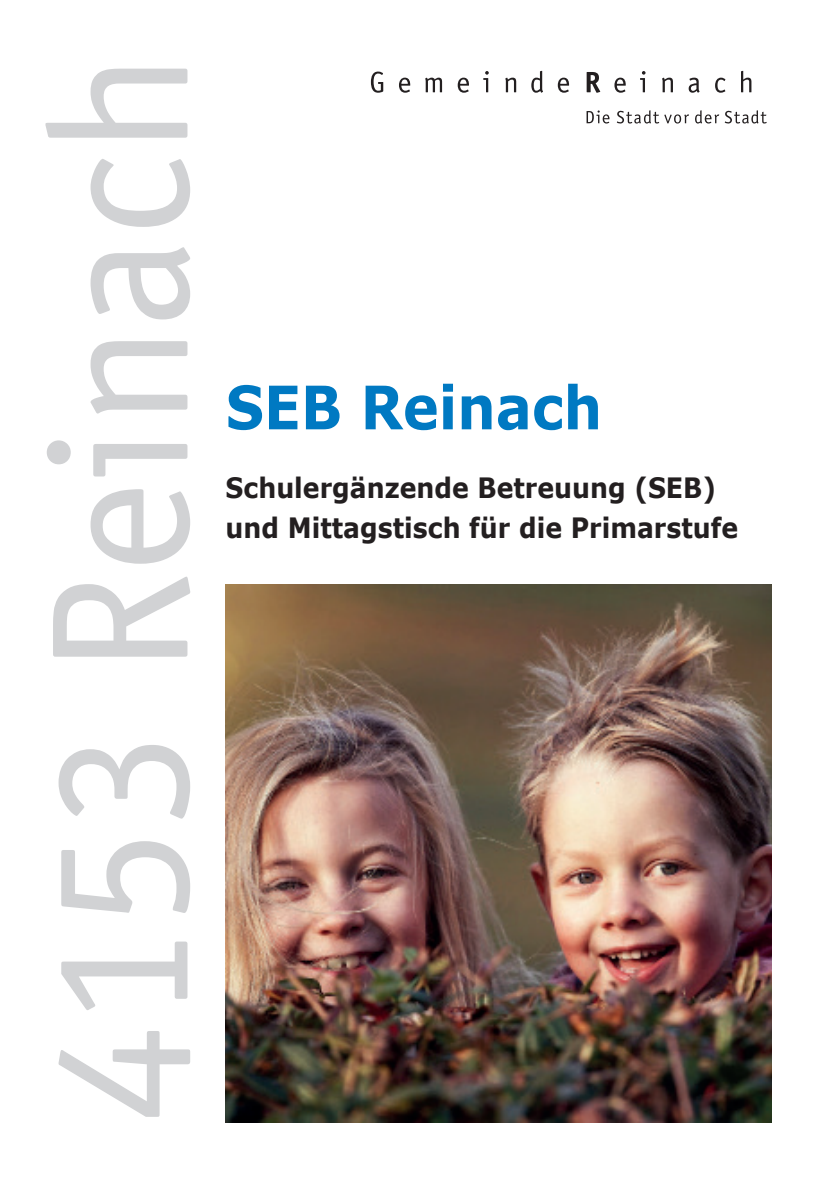
<style>
.page{position:relative;width:840px;height:1191px;background:#fff}
.page>*{position:absolute;margin:0;border:0;box-sizing:border-box;transform-origin:0 0}
.t1{font:196px "Officina Sans LT";color:#d1d2d4}
.t2{font:700 60px "Verdana";color:#0079c2;scale:.9 1}
.t3{font:700 28px/40px "Verdana";color:#231f20;scale:.9 1}
</style>
<div class="page">
<svg style="left:586px;top:110px;width:23px;height:13px"></svg>
<svg style="left:616px;top:110px;width:42px;height:13px"></svg>
<svg style="left:664px;top:114px;width:24px;height:9px"></svg>
<svg style="left:695px;top:110px;width:23px;height:13px"></svg>
<svg style="left:724px;top:110px;width:42px;height:13px"></svg>
<svg style="left:371px;top:72px;width:12px;height:21px"></svg>
<svg style="left:399px;top:78px;width:11px;height:15px"></svg>
<svg style="left:425px;top:78px;width:17px;height:14px"></svg>
<svg style="left:457px;top:78px;width:11px;height:15px"></svg>
<svg style="left:483px;top:71px;width:5px;height:21px"></svg>
<svg style="left:505px;top:78px;width:11px;height:14px"></svg>
<svg style="left:531px;top:71px;width:11px;height:22px"></svg>
<svg style="left:557px;top:78px;width:11px;height:15px"></svg>
<svg style="left:586px;top:72px;width:14px;height:21px"></svg>
<svg style="left:614px;top:78px;width:11px;height:15px"></svg>
<svg style="left:640px;top:71px;width:5px;height:21px"></svg>
<svg style="left:662px;top:78px;width:10px;height:14px"></svg>
<svg style="left:688px;top:78px;width:11px;height:15px"></svg>
<svg style="left:715px;top:78px;width:10px;height:15px"></svg>
<svg style="left:741px;top:71px;width:10px;height:21px"></svg>
<img style="left:225px;top:585px;width:546px;height:537px">
<h1 class="t1" style="left:6px;top:1123px;width:1072px;rotate:-90deg">4153 Reinach</h1>
<h2 class="t2" style="left:225px;top:365px;width:419px">SEB Reinach</h2>
<p class="t3" style="left:225px;top:467px;width:571px">Schulergänzende Betreuung (SEB) und Mittagstisch für die Primarstufe</p>
</div>
